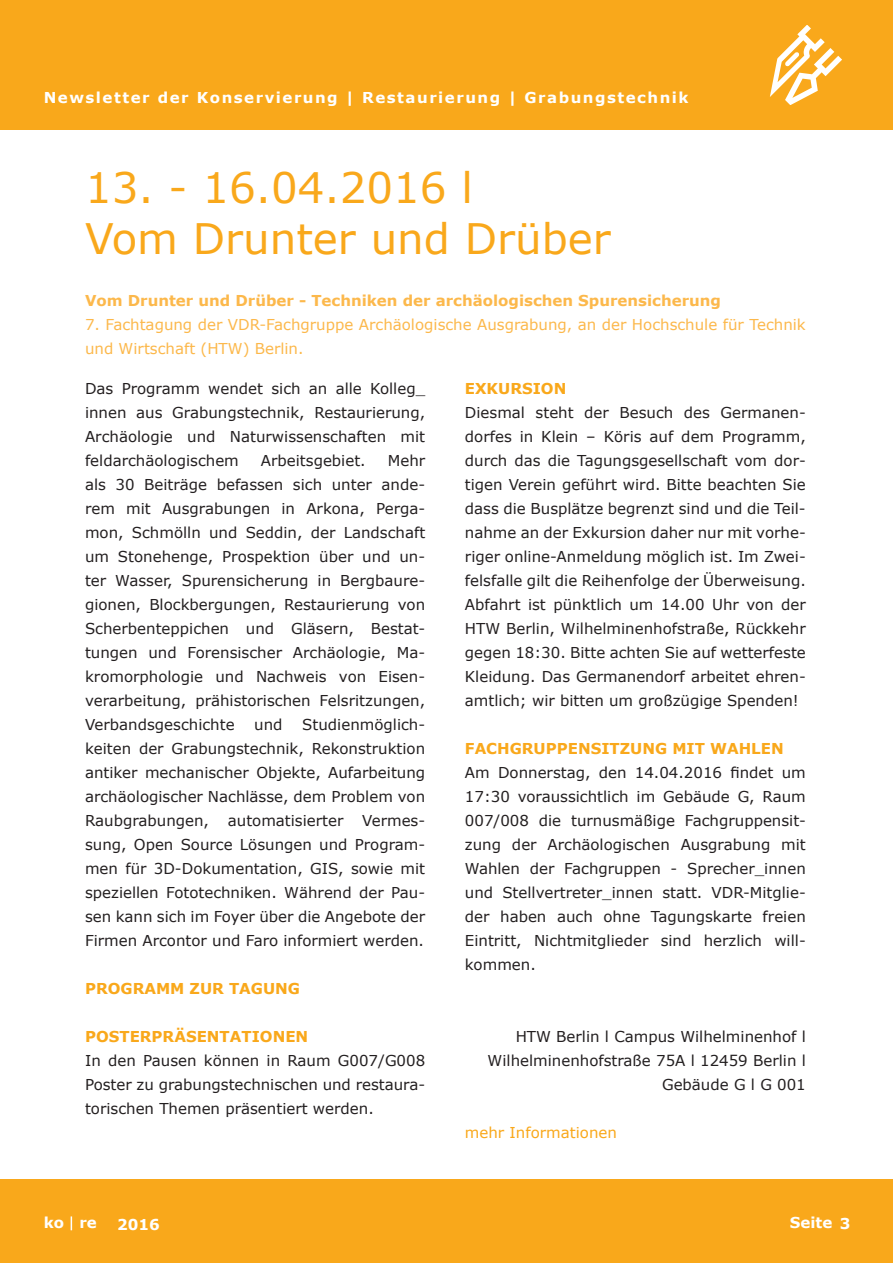
<style>
.page{position:relative;width:893px;height:1263px;background:#fff}
.page>*{position:absolute;margin:0;border:0;box-sizing:border-box;transform-origin:0 0}
.t1{font:42px/51px "Verdana";color:#f9a81b}
.t2{font:15px/24px "Verdana";color:#231f20;text-align:justify}
.t3{font:15px/24px "Verdana";color:#fcb84b}
.t4{font:700 15px "Verdana";color:#f9a81b}
.t5{font:700 15px "Verdana";letter-spacing:.1em;color:#fff}
.t6{font:700 15px "Verdana";color:#fcb84b}
.t7{font:15px "Verdana";color:#f9a81b}
</style>
<div class="page">
<div style="left:0;top:0;width:893px;height:129px;background:#f9a81b"></div>
<div style="left:0;top:1179px;width:893px;height:84px;background:#f9a81b"></div>
<svg style="left:770px;top:26px;width:72px;height:79px"></svg>
<svg style="left:71px;top:1216px;width:1px;height:14px"></svg>
<p class="t5" style="left:44px;top:87px;width:646px">Newsletter der Konservierung | Restaurierung | Grabungstechnik</p>
<h1 class="t1" style="left:85px;top:162px;width:527px">13. - 16.04.2016 l<br>Vom Drunter und Drüber</h1>
<p class="t6" style="left:85px;top:290px;width:637px">Vom Drunter und Drüber - Techniken der archäologischen Spurensicherung</p>
<p class="t3" style="left:85px;top:313px;width:722px">7. Fachtagung der VDR-Fachgruppe Archäologische Ausgrabung, an der Hochschule für Technik und Wirtschaft (HTW) Berlin.</p>
<p class="t2" style="left:85px;top:377px;width:342px">Das Programm wendet sich an alle Kolleg_ innen aus Grabungstechnik, Restaurierung, Archäologie und Naturwissenschaften mit feldarchäologischem</p>
<p class="t4" style="left:465px;top:378px;width:103px">EXKURSION</p>
<p class="t2" style="left:465px;top:401px;width:342px">Diesmal steht der Besuch des Germanen&shy;dorfes in Klein – Köris auf dem Programm, durch das die Tagungsgesellschaft vom dor&shy;tigen Verein geführt wird. Bitte beachten Sie dass die Busplätze begrenzt sind und die Teil&shy;nahme an der Exkursion daher nur mit vorhe&shy;riger online-Anmeldung möglich ist. Im Zwei&shy;felsfalle gilt die Reihenfolge der Überweisung.<br>Abfahrt ist pünktlich um 14.00 Uhr von der HTW Berlin, Wilhelminenhofstraße, Rückkehr gegen 18:30. Bitte achten Sie auf wetterfeste Kleidung. Das Germanendorf arbeitet ehren&shy;amtlich; wir bitten um großzügige Spenden!</p>
<p class="t4" style="left:465px;top:738px;width:320px">FACHGRUPPENSITZUNG MIT WAHLEN</p>
<p class="t2" style="left:465px;top:761px;width:342px">Am Donnerstag, den 14.04.2016 findet um 17:30 voraussichtlich im Gebäude G, Raum 007/008 die turnusmäßige Fachgruppensit&shy;zung der Archäologischen Ausgrabung mit Wahlen der Fachgruppen - Sprecher_innen und Stellvertreter_innen statt. VDR-Mitglie&shy;der haben auch ohne Tagungskarte freien Eintritt, Nichtmitglieder sind herzlich will&shy;kommen.</p>
<p class="t2" style="left:85px;top:449px;width:342px;text-indent:303px">Mehr als 30 Beiträge befassen sich unter ande&shy;rem mit Ausgrabungen in Arkona, Perga&shy;mon, Schmölln und Seddin, der Landschaft um Stonehenge, Prospektion über und un&shy;ter Wasser, Spurensicherung in Bergbaure&shy;gionen, Blockbergungen, Restaurierung von Scherbenteppichen und Gläsern, Bestat&shy;tungen und Forensischer Archäologie, Ma&shy;kromorphologie und Nachweis von Eisen&shy;verarbeitung, prähistorischen Felsritzungen, Verbandsgeschichte</p>
<p class="t2" style="left:261px;top:449px;width:106px">Arbeitsgebiet.</p>
<p class="t2" style="left:85px;top:713px;width:342px;text-indent:217px">Studienmöglich&shy;keiten der Grabungstechnik, Rekonstruktion antiker mechanischer Objekte, Aufarbeitung archäologischer Nachlässe, dem Problem von Raubgrabungen, automatisierter Vermes&shy;sung, Open Source Lösungen und Program&shy;men für 3D-Dokumentation, GIS, sowie mit speziellen Fototechniken. Während der Pau&shy;sen kann sich im Foyer über die Angebote der Firmen Arcontor und Faro informiert werden.</p>
<p class="t4" style="left:85px;top:978px;width:217px">PROGRAMM ZUR TAGUNG</p>
<p class="t4" style="left:85px;top:1026px;width:225px">POSTERPRÄSENTATIONEN</p>
<p class="t2" style="left:85px;top:1049px;width:342px">In den Pausen können in Raum G007/G008<br>Poster zu grabungstechnischen und restaura&shy;torischen Themen präsentiert werden.</p>
<p class="t2" style="left:254px;top:713px;width:30px">und</p>
<p class="t2" style="left:488px;top:1025px;width:320px;text-align:right">HTW Berlin l Campus Wilhelminenhof l<br>Wilhelminenhofstraße 75A l 12459 Berlin l<br>Gebäude G l G 001</p>
<p class="t7" style="left:465px;top:1122px;width:153px">mehr Informationen</p>
<p class="t5" style="left:44px;top:1212px;width:55px">ko re</p>
<p class="t5" style="left:117px;top:1214px;width:44px">2016</p>
<p class="t5" style="left:790px;top:1212px;width:62px">Seite 3</p>
</div>
